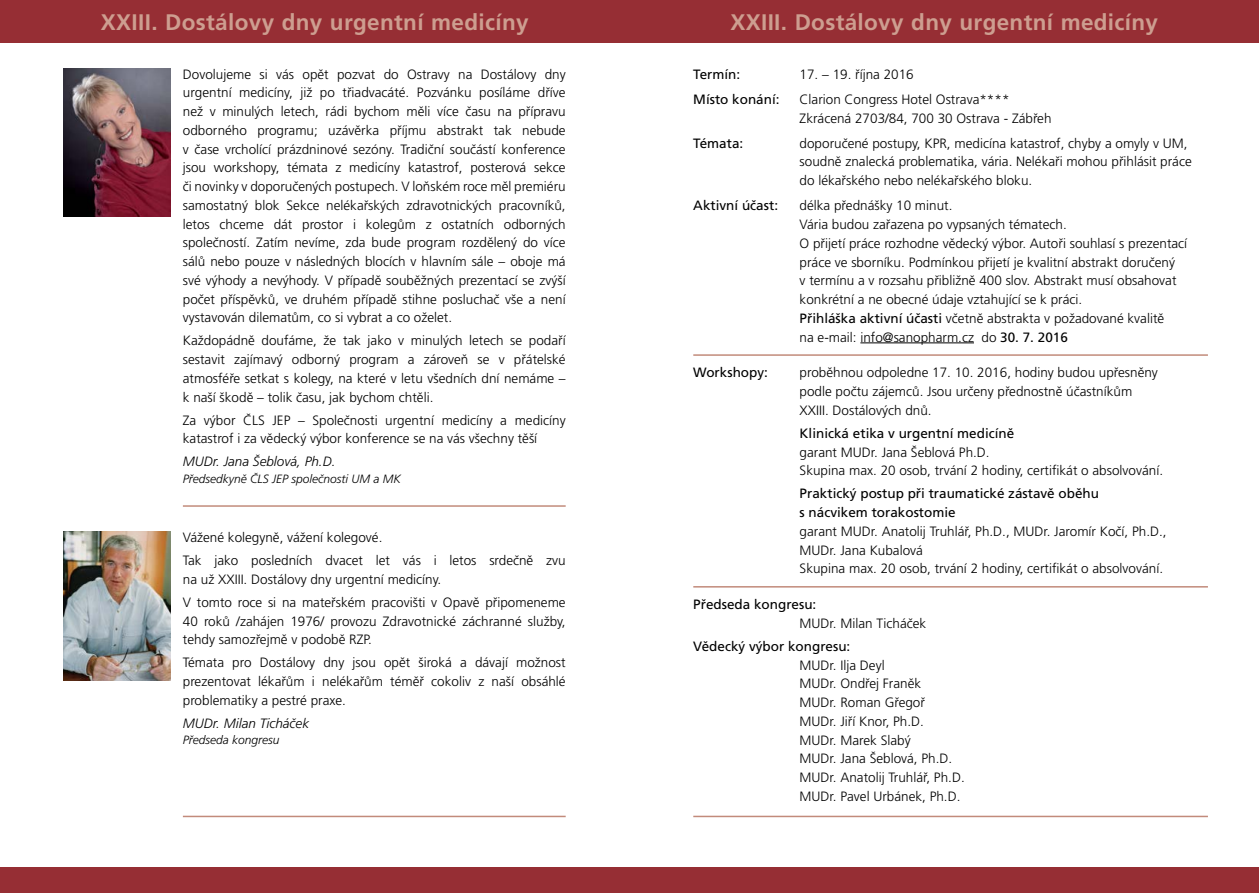
<style>
.page{position:relative;width:1259px;height:893px;background:#fff}
.page>*{position:absolute;margin:0;border:0;box-sizing:border-box;transform-origin:0 0}
.t1{font:700 22.5px "Frutiger CE";letter-spacing:.015em;color:#cd9e90}
.t2{font:300 13.5px/18.8px "Frutiger CE";color:#000}
.t3{font:13.5px/18.8px "Frutiger CE";color:#000}
.t4{font:italic 300 13.5px "Frutiger CE";color:#000}
.t5{font:italic 300 12px "Frutiger CE";color:#000}
.s1{font-weight:400}
</style>
<div class="page">
<img style="left:64px;top:68px;width:106px;height:149px">
<div style="left:0;top:0;width:629px;height:43px;background:#962e34"></div>
<div style="left:0;top:867px;width:629px;height:26px;background:#962e34"></div>
<img style="left:64px;top:531px;width:106px;height:149px">
<hr style="left:183px;top:816px;width:383px;height:1px;background:#c28b7b">
<div style="left:629px;top:0;width:630px;height:43px;background:#962e34"></div>
<hr style="left:860px;top:343px;width:114px;height:1px;background:#000">
<hr style="left:693px;top:354px;width:515px;height:2px;background:#c28b7b">
<div style="left:629px;top:867px;width:630px;height:26px;background:#962e34"></div>
<hr style="left:693px;top:816px;width:515px;height:1px;background:#c28b7b">
<hr style="left:693px;top:586px;width:515px;height:2px;background:#c28b7b">
<hr style="left:183px;top:505px;width:383px;height:2px;background:#c28b7b">
<h1 class="t1" style="left:101px;top:10px;width:429px">XXIII. Dostálovy dny urgentní medicíny</h1>
<p class="t2" style="left:183px;top:65px;width:384px;text-align:justify">Dovolujeme si vás opět pozvat do Ostravy na Dostálovy dny urgentní medicíny, již po třiadvacáté. Pozvánku posíláme dříve než v minulých letech, rádi bychom měli více času na přípravu odborného programu; uzávěrka příjmu abstrakt tak nebude v čase vrcholící prázdninové sezóny. Tradiční součástí konference jsou workshopy, témata z medicíny katastrof, posterová sekce či novinky v doporučených postupech. V loňském roce měl premiéru samostatný blok Sekce nelékařských zdravotnických pracovníků, letos chceme dát prostor i kolegům z ostatních odborných společností. Zatím nevíme, zda bude program rozdělený do více sálů nebo pouze v následných blocích v hlavním sále – oboje má své výhody a nevýhody. V případě souběžných prezentací se zvýší počet příspěvků, ve druhém případě stihne posluchač vše a není vystavován dilematům, co si vybrat a co oželet.</p>
<p class="t2" style="left:183px;top:331px;width:384px;text-align:justify">Každopádně doufáme, že tak jako v minulých letech se podaří sestavit zajímavý odborný program a zároveň se v přátelské atmosféře setkat s kolegy, na které v letu všedních dní nemáme – k naší škodě – tolik času, jak bychom chtěli.</p>
<p class="t2" style="left:183px;top:411px;width:384px">Za výbor ČLS JEP – Společnosti urgentní medicíny a medicíny katastrof i za vědecký výbor konference se na vás všechny těší</p>
<p class="t4" style="left:183px;top:454px;width:154px">MUDr. Jana Šeblová, Ph.D.</p>
<p class="t5" style="left:183px;top:472px;width:220px">Předsedkyně ČLS JEP společnosti UM a MK</p>
<p class="t2" style="left:183px;top:526px;width:384px;line-height:23px">Vážené kolegyně, vážení kolegové.<br>Tak jako posledních dvacet let vás i letos srdečně zvu</p>
<p class="t2" style="left:183px;top:568px;width:384px;line-height:23px">na už XXIII. Dostálovy dny urgentní medicíny.<br>V tomto roce si na mateřském pracovišti v Opavě připomeneme</p>
<p class="t2" style="left:183px;top:611px;width:384px">40 roků /zahájen 1976/ provozu Zdravotnické záchranné služby, tehdy samozřejmě v podobě RZP.</p>
<p class="t2" style="left:183px;top:653px;width:384px;text-align:justify">Témata pro Dostálovy dny jsou opět široká a dávají možnost prezentovat lékařům i nelékařům téměř cokoliv z naší obsáhlé problematiky a pestré praxe.</p>
<p class="t4" style="left:183px;top:715px;width:128px">MUDr. Milan Ticháček</p>
<p class="t5" style="left:183px;top:733px;width:98px">Předseda kongresu</p>
<h1 class="t1" style="left:730px;top:10px;width:429px">XXIII. Dostálovy dny urgentní medicíny</h1>
<p class="t3" style="left:693px;top:65px;width:49px">Termín:</p>
<p class="t2" style="left:799px;top:65px;width:116px">17. – 19. října 2016</p>
<p class="t3" style="left:693px;top:90px;width:88px">Místo konání:</p>
<p class="t2" style="left:799px;top:90px;width:253px">Clarion Congress Hotel Ostrava****<br>Zkrácená 2703/84, 700 30 Ostrava - Zábřeh</p>
<p class="t3" style="left:693px;top:134px;width:52px">Témata:</p>
<p class="t2" style="left:799px;top:134px;width:394px">doporučené postupy, KPR, medicína katastrof, chyby a omyly v UM, soudně znalecká problematika, vária. Nelékaři mohou přihlásit práce do lékařského nebo nelékařského bloku.</p>
<p class="t3" style="left:693px;top:196px;width:86px">Aktivní účast:</p>
<p class="t2" style="left:799px;top:196px;width:389px">délka přednášky 10 minut.<br>Vária budou zařazena po vypsaných tématech.<br>O přijetí práce rozhodne vědecký výbor. Autoři souhlasí s prezentací práce ve sborníku. Podmínkou přijetí je kvalitní abstrakt doručený<br>v termínu a v rozsahu přibližně 400 slov. Abstrakt musí obsahovat konkrétní a ne obecné údaje vztahující se k práci.<br><span class="s1">Přihláška aktivní účasti</span> včetně abstrakta v požadované kvalitě<br>na e-mail: info@sanopharm.cz do <span class="s1">30. 7. 2016</span></p>
<p class="t3" style="left:693px;top:363px;width:76px">Workshopy:</p>
<p class="t2" style="left:799px;top:363px;width:360px">proběhnou odpoledne 17. 10. 2016, hodiny budou upřesněny podle počtu zájemců. Jsou určeny přednostně účastníkům<br>XXIII. Dostálových dnů.</p>
<p class="t3" style="left:799px;top:424px;width:216px">Klinická etika v urgentní medicíně</p>
<p class="t2" style="left:799px;top:442px;width:365px">garant MUDr. Jana Šeblová Ph.D.<br>Skupina max. 20 osob, trvání 2 hodiny, certifikát o absolvování.</p>
<p class="t3" style="left:799px;top:484px;width:301px">Praktický postup při traumatické zástavě oběhu s nácvikem torakostomie</p>
<p class="t2" style="left:799px;top:522px;width:368px">garant MUDr. Anatolij Truhlář, Ph.D., MUDr. Jaromír Kočí, Ph.D.,<br>MUDr. Jana Kubalová<br>Skupina max. 20 osob, trvání 2 hodiny, certifikát o absolvování.</p>
<p class="t3" style="left:693px;top:595px;width:125px">Předseda kongresu:</p>
<p class="t2" style="left:799px;top:614px;width:128px">MUDr. Milan Ticháček</p>
<p class="t3" style="left:693px;top:637px;width:159px">Vědecký výbor kongresu:</p>
<p class="t2" style="left:799px;top:655px;width:167px">MUDr. Ilja Deyl<br>MUDr. Ondřej Franěk<br>MUDr. Roman Gřegoř<br>MUDr. Jiří Knor, Ph.D.<br>MUDr. Marek Slabý<br>MUDr. Jana Šeblová, Ph.D.<br>MUDr. Anatolij Truhlář, Ph.D.<br>MUDr. Pavel Urbánek, Ph.D.</p>
</div>
